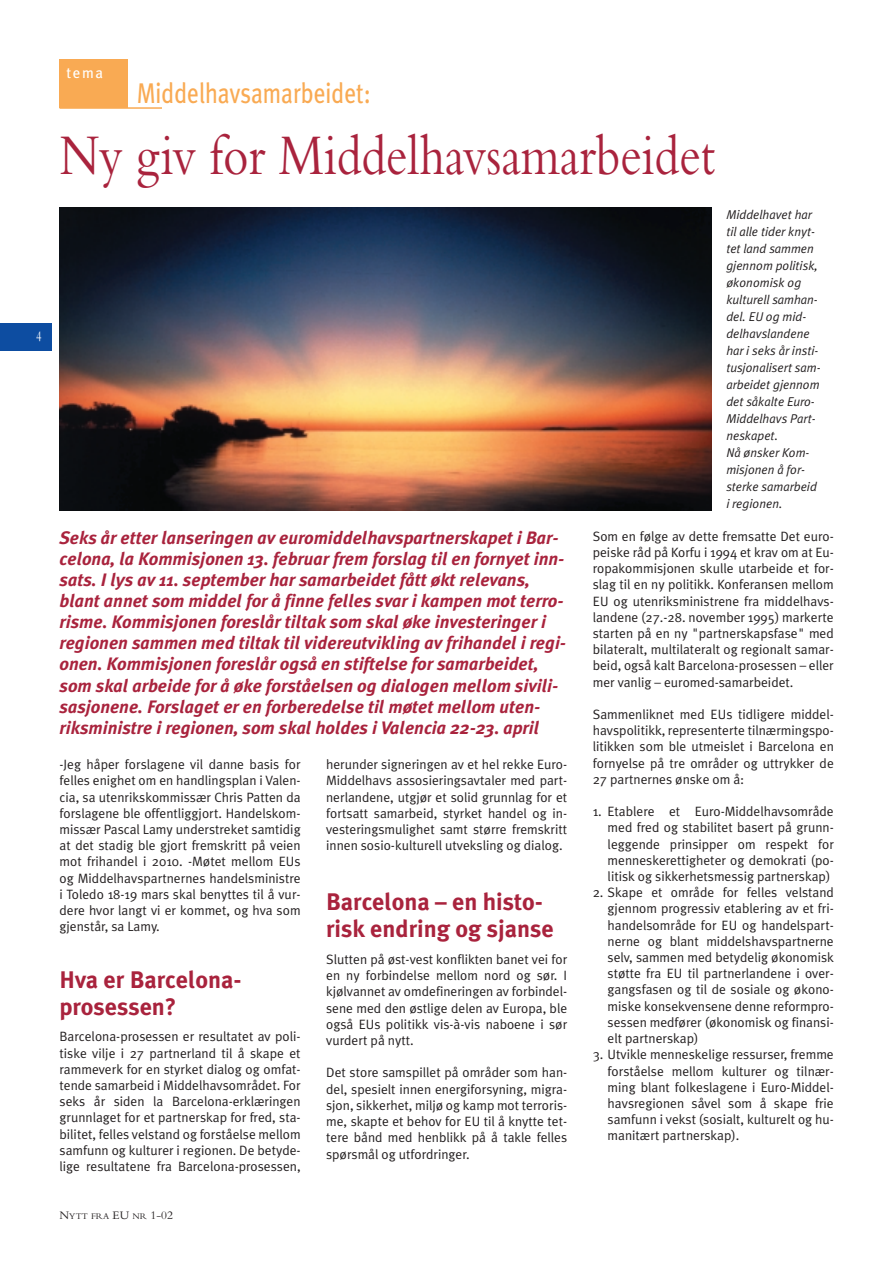
<style>
.page{position:relative;width:893px;height:1262px;background:#fff}
.page>*{position:absolute;margin:0;border:0;box-sizing:border-box;transform-origin:0 0}
.t1{font:60px "Bembo";color:#a9233d;scale:.82 1}
.t2{font:28.5px "Meta Plus";color:#f9aa53;scale:.82 1}
.t3{font:700 24px/27px "Meta Plus";color:#a9233d}
.t4{font:italic 700 18px/21px "Meta Plus";color:#a9233d}
.t5{font:15px "Meta Plus";color:#fff}
.t6{font:15px "Bembo";color:#fff;scale:.75 1}
.t7{font:13.5px/16.2px "Meta Plus Normal";color:#231f20;text-align:justify}
.t8{font:italic 12.75px/17px "Meta Plus Normal";color:#231f20}
.t9{font:9px "Bembo";color:#231f20}
.s1{font-size:12px}
</style>
<div class="page">
<div style="left:0;top:323px;width:52px;height:28px;background:#0d4da1"></div>
<div style="left:60px;top:60px;width:68px;height:48px;background:#f9aa53"></div>
<hr style="left:60px;top:107px;width:102px;height:2px;background:#f9aa53">
<img style="left:60px;top:208px;width:651px;height:302px">
<p class="t6" style="left:36px;top:330px;width:9px">4</p>
<p class="t5" style="left:66px;top:67px;width:38px">tema</p>
<h2 class="t2" style="left:137px;top:82px;width:287px">Middelhavsamarbeidet:</h2>
<h1 class="t1" style="left:60px;top:133px;width:801px">Ny giv for Middelhavsamarbeidet</h1>
<p class="t8" style="left:726px;top:207px;width:96px">Middelhavet har til alle tider knyt&shy;tet land sammen gjennom politisk, økonomisk og kulturell samhan&shy;del. EU og mid&shy;delhavslandene har i seks år insti&shy;tusjonalisert sam&shy;arbeidet gjennom det såkalte Euro-<br>Middelhavs Part&shy;neskapet.<br>Nå ønsker Kom&shy;misjonen å for&shy;sterke samarbeid i regionen.</p>
<p class="t4" style="left:60px;top:529px;width:508px">Seks år etter lanseringen av euromiddelhavspartnerskapet i Bar&shy;celona, la Kommisjonen 13. februar frem forslag til en fornyet inn&shy;sats. I lys av 11. september har samarbeidet fått økt relevans, blant annet som middel for å finne felles svar i kampen mot terro&shy;risme. Kommisjonen foreslår tiltak som skal øke investeringer i regionen sammen med tiltak til videreutvikling av frihandel i regi&shy;onen. Kommisjonen foreslår også en stiftelse for samarbeidet, som skal arbeide for å øke forståelsen og dialogen mellom sivili&shy;sasjonene. Forslaget er en forberedelse til møtet mellom uten&shy;riksministre i regionen, som skal holdes i Valencia 22-23. april</p>
<p class="t7" style="left:60px;top:757px;width:242px">-Jeg håper forslagene vil danne basis for felles enighet om en handlingsplan i Valen&shy;cia, sa utenrikskommissær Chris Patten da forslagene ble offentliggjort. Handelskom&shy;missær Pascal Lamy understreket samtidig at det stadig ble gjort fremskritt på veien mot frihandel i 2010. -Møtet mellom EUs og Middelhavspartnernes handelsministre i Toledo 18-19 mars skal benyttes til å vur&shy;dere hvor langt vi er kommet, og hva som gjenstår, sa Lamy.</p>
<h3 class="t3" style="left:60px;top:967px;width:183px">Hva er Barcelona&shy;prosessen?</h3>
<p class="t7" style="left:60px;top:1029px;width:242px">Barcelona-prosessen er resultatet av poli&shy;tiske vilje i 27 partnerland til å skape et rammeverk for en styrket dialog og omfat&shy;tende samarbeid i Middelhavsområdet. For seks år siden la Barcelona-erklæringen grunnlaget for et partnerskap for fred, sta&shy;bilitet, felles velstand og forståelse mellom samfunn og kulturer i regionen. De betyde&shy;lige resultatene fra Barcelona-prosessen,</p>
<p class="t9" style="left:60px;top:1213px;width:115px"><span class="s1">N</span>YTT FRA <span class="s1">EU</span> NR <span class="s1">1-02</span></p>
<p class="t7" style="left:326px;top:757px;width:242px">herunder signeringen av et hel rekke Euro-Middelhavs assosieringsavtaler med part&shy;nerlandene, utgjør et solid grunnlag for et fortsatt samarbeid, styrket handel og in&shy;vesteringsmulighet samt større fremskritt innen sosio-kulturell utveksling og dialog.</p>
<h3 class="t3" style="left:326px;top:890px;width:229px">Barcelona – en histo&shy;risk endring og sjanse</h3>
<p class="t7" style="left:326px;top:952px;width:242px">Slutten på øst-vest konflikten banet vei for en ny forbindelse mellom nord og sør. I kjølvannet av omdefineringen av forbindel&shy;sene med den østlige delen av Europa, ble også EUs politikk vis-à-vis naboene i sør vurdert på nytt.</p>
<p class="t7" style="left:326px;top:1065px;width:242px">Det store samspillet på områder som han&shy;del, spesielt innen energiforsyning, migra&shy;sjon, sikkerhet, miljø og kamp mot terroris&shy;me, skapte et behov for EU til å knytte tet&shy;tere bånd med henblikk på å takle felles spørsmål og utfordringer.</p>
<p class="t7" style="left:592px;top:529px;width:242px">Som en følge av dette fremsatte Det euro&shy;peiske råd på Korfu i 1994 et krav om at Eu&shy;ropakommisjonen skulle utarbeide et for&shy;slag til en ny politikk. Konferansen mellom EU og utenriksministrene fra middelhavs&shy;landene (27.-28. november 1995) markerte starten på en ny "partnerskapsfase" med bilateralt, multilateralt og regionalt samar&shy;beid, også kalt Barcelona-prosessen – eller mer vanlig – euromed-samarbeidet.</p>
<p class="t7" style="left:592px;top:707px;width:242px">Sammenliknet med EUs tidligere middel&shy;havspolitikk, representerte tilnærmingspo&shy;litikken som ble utmeislet i Barcelona en fornyelse på tre områder og uttrykker de 27 partnernes ønske om å:</p>
<p class="t7" style="left:607px;top:804px;width:228px;text-indent:-15px">1. Etablere et Euro-Middelhavsområde med fred og stabilitet basert på grunn&shy;leggende prinsipper om respekt for menneskerettigheter og demokrati (po&shy;litisk og sikkerhetsmessig partnerskap)</p>
<p class="t7" style="left:607px;top:885px;width:228px;text-indent:-15px">2. Skape et område for felles velstand gjennom progressiv etablering av et fri&shy;handelsområde for EU og handelspart&shy;nerne og blant middelshavspartnerne selv, sammen med betydelig økonomisk støtte fra EU til partnerlandene i over&shy;gangsfasen og til de sosiale og økono&shy;miske konsekvensene denne reformpro&shy;sessen medfører (økonomisk og finansi&shy;elt partnerskap)</p>
<p class="t7" style="left:607px;top:1047px;width:228px;text-indent:-15px">3. Utvikle menneskelige ressurser, fremme forståelse mellom kulturer og tilnær&shy;ming blant folkeslagene i Euro-Middel&shy;havsregionen såvel som å skape frie samfunn i vekst (sosialt, kulturelt og hu&shy;manitært partnerskap).</p>
</div>
